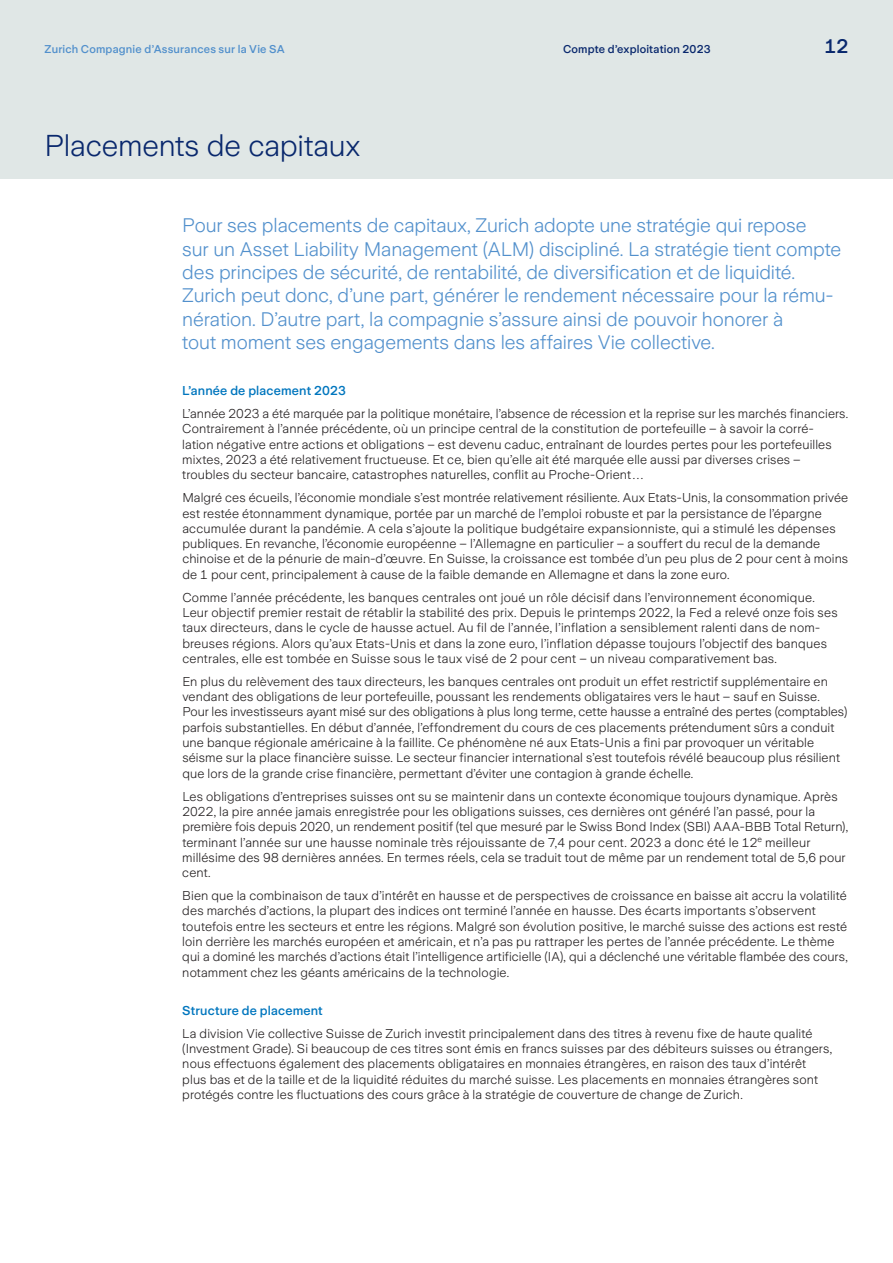
<style>
.page{position:relative;width:893px;height:1263px;background:#fff}
.page>*{position:absolute;margin:0;border:0;box-sizing:border-box;transform-origin:0 0}
.t1{font:300 30px "Zurich Sans";letter-spacing:-.005em;color:#09286d}
.t2{font:300 19.5px/23.4px "Zurich Sans";letter-spacing:-.005em;color:#5290cc}
.t3{font:500 19.5px "Zurich Sans";color:#09286d}
.t4{font:300 12.75px/15.3px "Zurich Sans";letter-spacing:.01em;color:#231f20}
.t5{font:500 12.75px "Zurich Sans";letter-spacing:.015em;color:#0076be}
.t6{font:500 11.25px "Zurich Sans";letter-spacing:.015em;color:#5290cc}
.t7{font:500 11.25px "Zurich Sans";letter-spacing:.015em;color:#09286d}
</style>
<div class="page">
<div style="left:0;top:0;width:893px;height:179px;background:#e0e7e6"></div>
<p class="t6" style="left:45px;top:43px;width:241px">Zurich Compagnie d’Assurances sur la Vie SA</p>
<p class="t7" style="left:563px;top:43px;width:149px">Compte d’exploitation 2023</p>
<h2 class="t3" style="left:825px;top:35px;width:25px">12</h2>
<h1 class="t1" style="left:45px;top:130px;width:317px">Placements de capitaux</h1>
<p class="t2" style="left:182px;top:214px;width:660px">Pour ses placements de capitaux, Zurich adopte une stratégie qui repose<br>sur un Asset Liability Management (ALM) discipliné. La stratégie tient compte des principes de sécurité, de rentabilité, de diversification et de liquidité.<br>Zurich peut donc, d’une part, générer le rendement nécessaire pour la rému&shy;nération. D’autre part, la compagnie s’assure ainsi de pouvoir honorer à<br>tout moment ses engagements dans les affaires Vie collective.</p>
<p class="t5" style="left:182px;top:384px;width:165px">L’année de placement 2023</p>
<p class="t4" style="left:182px;top:406px;width:667px">L’année 2023 a été marquée par la politique monétaire, l’absence de récession et la reprise sur les marchés financiers.<br>Contrairement à l’année précédente, où un principe central de la constitution de portefeuille – à savoir la corré-<br>lation négative entre actions et obligations – est devenu caduc, entraînant de lourdes pertes pour les portefeuilles mixtes, 2023 a été relativement fructueuse. Et ce, bien qu’elle ait été marquée elle aussi par diverses crises – troubles du secteur bancaire, catastrophes naturelles, conflit au Proche-Orient. . .</p>
<p class="t4" style="left:182px;top:490px;width:667px">Malgré ces écueils, l’économie mondiale s’est montrée relativement résiliente. Aux Etats-Unis, la consommation privée est restée étonnamment dynamique, portée par un marché de l’emploi robuste et par la persistance de l’épargne accumulée durant la pandémie. A cela s’ajoute la politique budgétaire expansionniste, qui a stimulé les dépenses publiques. En revanche, l’économie européenne – l’Allemagne en particulier – a souffert du recul de la demande chinoise et de la pénurie de main-d’œuvre. En Suisse, la croissance est tombée d’un peu plus de 2 pour cent à moins de 1 pour cent, principalement à cause de la faible demande en Allemagne et dans la zone euro.</p>
<p class="t4" style="left:182px;top:590px;width:657px">Comme l’année précédente, les banques centrales ont joué un rôle décisif dans l’environnement économique.<br>Leur objectif premier restait de rétablir la stabilité des prix. Depuis le printemps 2022, la Fed a relevé onze fois ses taux directeurs, dans le cycle de hausse actuel. Au fil de l’année, l’inflation a sensiblement ralenti dans de nom&shy;breuses régions. Alors qu’aux Etats-Unis et dans la zone euro, l’inflation dépasse toujours l’objectif des banques centrales, elle est tombée en Suisse sous le taux visé de 2 pour cent – un niveau comparativement bas.</p>
<p class="t4" style="left:182px;top:674px;width:666px">En plus du relèvement des taux directeurs, les banques centrales ont produit un effet restrictif supplémentaire en vendant des obligations de leur portefeuille, poussant les rendements obligataires vers le haut – sauf en Suisse.<br>Pour les investisseurs ayant misé sur des obligations à plus long terme, cette hausse a entraîné des pertes (comptables) parfois substantielles. En début d’année, l’effondrement du cours de ces placements prétendument sûrs a conduit une banque régionale américaine à la faillite. Ce phénomène né aux Etats-Unis a fini par provoquer un véritable séisme sur la place financière suisse. Le secteur financier international s’est toutefois révélé beaucoup plus résilient que lors de la grande crise financière, permettant d’éviter une contagion à grande échelle.</p>
<p class="t4" style="left:182px;top:789px;width:667px">Les obligations d’entreprises suisses ont su se maintenir dans un contexte économique toujours dynamique. Après 2022, la pire année jamais enregistrée pour les obligations suisses, ces dernières ont généré l’an passé, pour la première fois depuis 2020, un rendement positif (tel que mesuré par le Swiss Bond Index (SBI) AAA-BBB Total Return), terminant l’année sur une hausse nominale très réjouissante de 7,4 pour cent. 2023 a donc été le 12<sup>e</sup> meilleur millésime des 98 dernières années. En termes réels, cela se traduit tout de même par un rendement total de 5,6 pour cent.</p>
<p class="t4" style="left:182px;top:888px;width:667px">Bien que la combinaison de taux d’intérêt en hausse et de perspectives de croissance en baisse ait accru la volatilité des marchés d’actions, la plupart des indices ont terminé l’année en hausse. Des écarts importants s’observent toutefois entre les secteurs et entre les régions. Malgré son évolution positive, le marché suisse des actions est resté loin derrière les marchés européen et américain, et n’a pas pu rattraper les pertes de l’année précédente. Le thème qui a dominé les marchés d’actions était l’intelligence artificielle (IA), qui a déclenché une véritable flambée des cours, notamment chez les géants américains de la technologie.</p>
<p class="t5" style="left:182px;top:1003px;width:142px">Structure de placement</p>
<p class="t4" style="left:182px;top:1026px;width:651px">La division Vie collective Suisse de Zurich investit principalement dans des titres à revenu fixe de haute qualité (Investment Grade). Si beaucoup de ces titres sont émis en francs suisses par des débiteurs suisses ou étrangers, nous effectuons également des placements obligataires en monnaies étrangères, en raison des taux d’intérêt plus bas et de la taille et de la liquidité réduites du marché suisse. Les placements en monnaies étrangères sont protégés contre les fluctuations des cours grâce à la stratégie de couverture de change de Zurich.</p>
</div>
